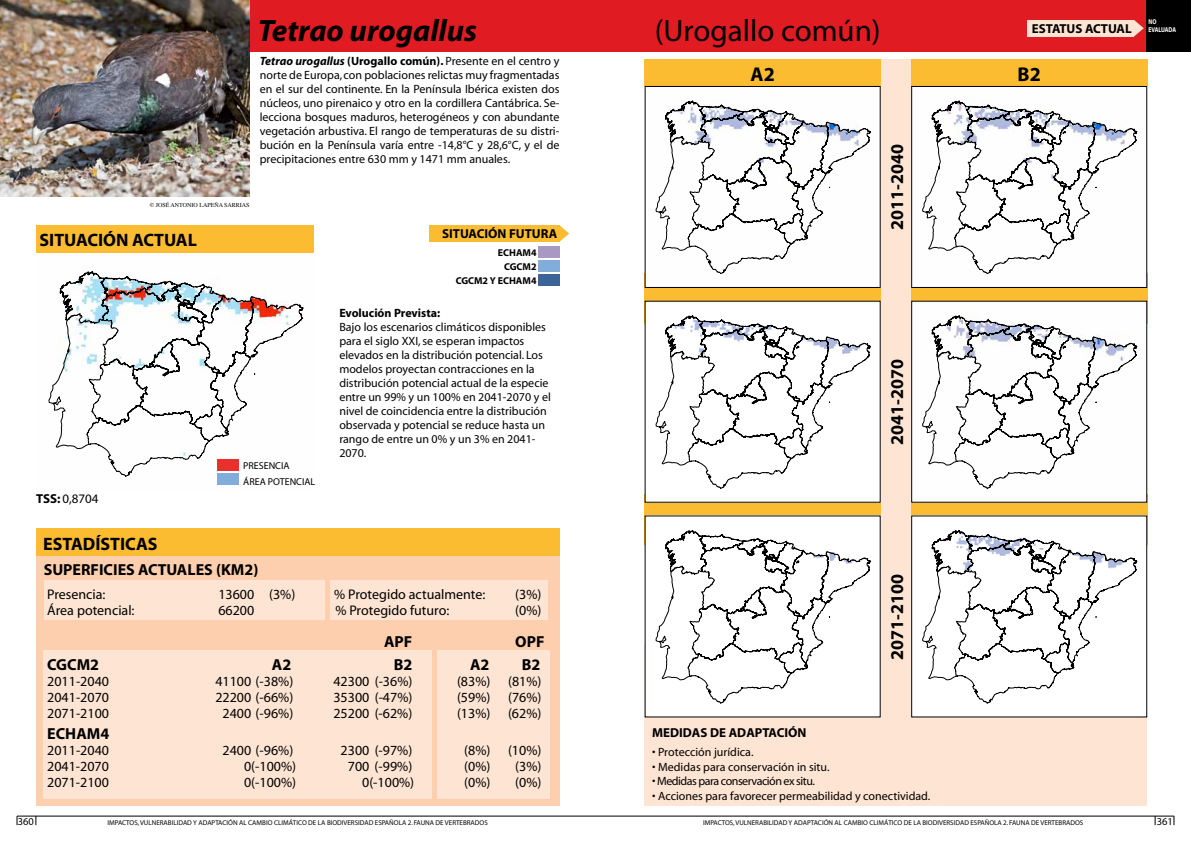
<style>
.page{position:relative;width:1191px;height:842px;background:#fff}
.page>*{position:absolute;margin:0;border:0;box-sizing:border-box;transform-origin:0 0}
.t1{font:italic 700 31px "Myriad";color:#000}
.t2{font:31px "Myriad";color:#000}
.t3{font:700 20px "Myriad";color:#000}
.t4{font:700 18px "Myriad";color:#000}
.t5{font:700 16px "Myriad";color:#000}
.t6{font:14px "Myriad";color:#000}
.t7{font:700 13px "Myriad";color:#000}
.t8{font:13px "Myriad";color:#000}
.t9{font:12px/14px "Myriad";color:#000;text-align:justify}
.t10{font:12px "Myriad";letter-spacing:-.04em;color:#000}
.t11{font:700 12px "Myriad";color:#000}
.t12{font:10.5px "Myriad";color:#000}
.t13{font:700 10px/13.7px "Myriad";color:#000}
.t14{font:10px/15.6px "Myriad";color:#000}
.t15{font:7px "Myriad";color:#000}
.t16{font:700 7px/8.4px "Myriad";color:#fff;scale:.81 1}
.t17{font:6px "Times";color:#000}
.s1{font-weight:700;font-style:italic}
.s2{font-weight:700}
</style>
<div class="page">
<hr style="left:17px;top:816px;width:1157px;height:1px;background:#000">
<div style="left:865px;top:60px;width:70px;height:669px;background:#fee4d2"></div>
<div style="left:644px;top:646px;width:502px;height:160px;background:#fee4d2"></div>
<div style="left:149px;top:0;width:997px;height:51px;background:#e11b22"></div>
<svg style="left:60px;top:271px;width:244px;height:206px"></svg>
<svg style="left:49px;top:315px;width:40px;height:134px"></svg>
<div style="left:36px;top:225px;width:277px;height:27px;background:#fcbc31"></div>
<div style="left:429px;top:225px;width:130px;height:17px;background:#fcbc31"></div>
<div style="left:538px;top:246px;width:21px;height:12px;background:#a799c4"></div>
<div style="left:538px;top:260px;width:21px;height:12px;background:#82addb"></div>
<div style="left:538px;top:274px;width:21px;height:12px;background:#3b6599"></div>
<svg style="left:559px;top:225px;width:10px;height:17px"></svg>
<div style="left:218px;top:460px;width:21px;height:11px;background:#ea302c"></div>
<div style="left:218px;top:473px;width:21px;height:12px;background:#82addb"></div>
<div style="left:1027px;top:20px;width:106px;height:17px;background:#fee4d2"></div>
<svg style="left:1133px;top:20px;width:10px;height:17px"></svg>
<img style="left:0;top:0;width:249px;height:197px">
<div style="left:1146px;top:0;width:45px;height:51px;background:#000"></div>
<svg style="left:644px;top:273px;width:236px;height:51px;background:#e9b440"></svg>
<svg style="left:644px;top:494px;width:236px;height:50px;background:#daac46"></svg>
<div style="left:644px;top:60px;width:236px;height:26px;background:#fcbc31"></div>
<svg style="left:911px;top:273px;width:236px;height:51px;background:#e8b340"></svg>
<svg style="left:911px;top:494px;width:236px;height:50px;background:#d9ab46"></svg>
<div style="left:911px;top:60px;width:236px;height:26px;background:#fcbc31"></div>
<img style="left:646px;top:303px;width:232px;height:198px">
<svg style="left:656px;top:315px;width:215px;height:174px"></svg>
<div style="left:646px;top:517px;width:232px;height:198px;background:#fff"></div>
<svg style="left:656px;top:530px;width:215px;height:173px"></svg>
<img style="left:646px;top:88px;width:232px;height:198px">
<div style="left:644px;top:86px;width:236px;height:202px;border:1px solid #000"></div>
<svg style="left:656px;top:101px;width:215px;height:173px"></svg>
<img style="left:913px;top:303px;width:232px;height:198px">
<svg style="left:922px;top:315px;width:216px;height:174px"></svg>
<div style="left:913px;top:517px;width:232px;height:198px;background:#fff"></div>
<svg style="left:922px;top:530px;width:216px;height:173px"></svg>
<img style="left:913px;top:88px;width:232px;height:198px">
<div style="left:911px;top:86px;width:236px;height:202px;border:1px solid #000"></div>
<svg style="left:922px;top:101px;width:216px;height:173px"></svg>
<div style="left:36px;top:554px;width:523px;height:252px;background:#fdcfae"></div>
<div style="left:44px;top:580px;width:281px;height:40px;background:#fee4d2"></div>
<div style="left:331px;top:580px;width:217px;height:40px;background:#fee4d2"></div>
<div style="left:36px;top:528px;width:523px;height:27px;background:#fcbc31"></div>
<div style="left:437px;top:650px;width:112px;height:149px;background:#fee4d2"></div>
<div style="left:43px;top:650px;width:388px;height:149px;background:#fee4d2"></div>
<p class="t17" style="left:150px;top:199px;width:101px">© JOSÉ ANTONIO LAPEÑA SARRIAS</p>
<h3 class="t4" style="left:40px;top:231px;width:36px">SITUACIÓ</h3>
<h3 class="t4" style="left:116px;top:231px;width:60px">N ACTUAL</h3>
<h1 class="t1" style="left:258px;top:15px;width:221px">Tetrao urogallus</h1>
<h1 class="t2" style="left:655px;top:16px;width:227px">(Urogallo común)</h1>
<p class="t16" style="left:1148px;top:17px;width:36px">NO<br>EVALUADA</p>
<h2 class="t3" style="left:750px;top:64px;width:26px">A2</h2>
<h2 class="t3" style="left:1017px;top:64px;width:25px">B2</h2>
<p class="t7" style="left:1031px;top:22px;width:85px">ESTATUS ACTUAL</p>
<p class="t9" style="left:260px;top:54px;width:301px"><span class="s1">Tetrao urogallus</span> <span class="s2">(UROGALLO COMÚN).</span> Presente en el centro y norte de Europa, con poblaciones relictas muy fragmentadas en el sur del continente. En la Península Ibérica existen dos núcleos, uno pirenaico y otro en la cordillera Cantábrica. Se&shy;lecciona bosques maduros, heterogéneos y con abundante vegetación arbustiva. El rango de temperaturas de su distri&shy;bución en la Península varía entre -14,8°C y 28,6°C, y el de precipitaciones entre 630 mm y 1471 mm anuales.</p>
<h3 class="t4" style="left:887px;top:230px;width:87px;rotate:-90deg">2011-2040</h3>
<p class="t7" style="left:442px;top:227px;width:27px">SITUACIÓ</p>
<p class="t7" style="left:497px;top:227px;width:44px">N FUTURA</p>
<p class="t13" style="left:504px;top:246px;width:34px;text-indent:-6px">ECHAM4<br>CGCM</p>
<p class="t13" style="left:531px;top:260px;width:7px">2</p>
<p class="t13" style="left:456px;top:274px;width:8px">CGCM</p>
<p class="t13" style="left:482px;top:274px;width:55px">2 Y ECHAM4</p>
<p class="t11" style="left:339px;top:307px;width:102px">EVOLUCIÓN PREVISTA:</p>
<p class="t9" style="left:339px;top:320px;width:213px;text-align:left">Bajo los escenarios climáticos disponibles para el siglo XXI, se esperan impactos elevados en la distribución potencial. Los modelos proyectan contracciones en la distribución potencial actual de la especie entre un 99% y un 100% en 2041-2070 y el nivel de coincidencia entre la distribución observada y potencial se reduce hasta un rango de entre un 0% y un 3% en 2041- 2070.</p>
<h3 class="t4" style="left:887px;top:445px;width:87px;rotate:-90deg">2041-2070</h3>
<p class="t14" style="left:243px;top:458px;width:13px">presencia área</p>
<p class="t14" style="left:268px;top:474px;width:7px">potencial</p>
<p class="t8" style="left:36px;top:492px;width:64px"><span class="s2">TSS:</span> 0,8704</p>
<h3 class="t4" style="left:43px;top:534px;width:116px">ESTADÍSTICAS</h3>
<h3 class="t5" style="left:44px;top:561px;width:19px">SUPER</h3>
<h3 class="t5" style="left:91px;top:561px;width:16px">FICIE</h3>
<h3 class="t5" style="left:126px;top:561px;width:51px">S ACTUALE</h3>
<h3 class="t5" style="left:204px;top:561px;width:56px">S (KM2)</h3>
<p class="t6" style="left:47px;top:587px;width:60px">Presencia:</p>
<p class="t6" style="left:218px;top:587px;width:78px">13600 (3%)</p>
<p class="t6" style="left:334px;top:587px;width:153px">% Protegido actualmente:</p>
<p class="t6" style="left:515px;top:587px;width:28px">(3%)</p>
<p class="t6" style="left:47px;top:603px;width:89px">Área potencial:</p>
<p class="t6" style="left:218px;top:603px;width:37px">66200</p>
<p class="t6" style="left:335px;top:603px;width:115px">% Protegido futuro:</p>
<p class="t6" style="left:515px;top:603px;width:28px">(0%)</p>
<h3 class="t5" style="left:384px;top:633px;width:25px">APF</h3>
<h3 class="t5" style="left:515px;top:633px;width:29px">OPF</h3>
<h3 class="t5" style="left:47px;top:656px;width:53px">CGCM2</h3>
<h3 class="t5" style="left:272px;top:656px;width:21px">A2</h3>
<h3 class="t5" style="left:394px;top:656px;width:20px">B2</h3>
<h3 class="t5" style="left:470px;top:656px;width:21px">A2</h3>
<h3 class="t5" style="left:522px;top:656px;width:20px">B2</h3>
<p class="t6" style="left:47px;top:674px;width:63px">2011-2040</p>
<p class="t6" style="left:215px;top:674px;width:79px">41100 (-38%)</p>
<p class="t6" style="left:333px;top:674px;width:80px">42300 (-36%)</p>
<p class="t6" style="left:457px;top:674px;width:35px">(83%)</p>
<p class="t6" style="left:508px;top:674px;width:35px">(81%)</p>
<p class="t6" style="left:47px;top:690px;width:63px">2041-2070</p>
<p class="t6" style="left:215px;top:690px;width:79px">22200 (-66%)</p>
<p class="t6" style="left:333px;top:690px;width:80px">35300 (-47%)</p>
<p class="t6" style="left:457px;top:690px;width:35px">(59%)</p>
<p class="t6" style="left:508px;top:690px;width:35px">(76%)</p>
<p class="t6" style="left:47px;top:706px;width:63px">2071-2100</p>
<p class="t6" style="left:223px;top:706px;width:72px">2400 (-96%)</p>
<p class="t6" style="left:333px;top:706px;width:80px">25200 (-62%)</p>
<p class="t6" style="left:457px;top:706px;width:35px">(13%)</p>
<p class="t6" style="left:508px;top:706px;width:35px">(62%)</p>
<h3 class="t5" style="left:47px;top:725px;width:64px">ECHAM4</h3>
<p class="t6" style="left:47px;top:743px;width:63px">2011-2040</p>
<p class="t6" style="left:223px;top:743px;width:72px">2400 (-96%)</p>
<p class="t6" style="left:341px;top:743px;width:73px">2300 (-97%)</p>
<p class="t6" style="left:464px;top:743px;width:28px">(8%)</p>
<p class="t6" style="left:508px;top:743px;width:35px">(10%)</p>
<p class="t6" style="left:47px;top:759px;width:63px">2041-2070</p>
<p class="t6" style="left:244px;top:759px;width:54px">0(-100%)</p>
<p class="t6" style="left:348px;top:759px;width:66px">700 (-99%)</p>
<p class="t6" style="left:464px;top:759px;width:28px">(0%)</p>
<p class="t6" style="left:515px;top:759px;width:28px">(3%)</p>
<p class="t6" style="left:47px;top:775px;width:63px">2071-2100</p>
<p class="t6" style="left:244px;top:775px;width:54px">0(-100%)</p>
<p class="t6" style="left:362px;top:775px;width:54px">0(-100%)</p>
<p class="t6" style="left:464px;top:775px;width:28px">(0%)</p>
<p class="t6" style="left:515px;top:775px;width:28px">(0%)</p>
<p class="t7" style="left:652px;top:726px;width:154px">MEDIDAS DE ADAPTACIÓN</p>
<h3 class="t4" style="left:887px;top:660px;width:87px;rotate:-90deg">2071-2100</h3>
<p class="t9" style="left:652px;top:746px;width:103px">• Protección jurídica.</p>
<p class="t9" style="left:652px;top:760px;width:179px">• Medidas para conservación in situ.</p>
<p class="t10" style="left:652px;top:775px;width:164px">• Medidas para conservación ex situ.</p>
<p class="t9" style="left:652px;top:789px;width:280px">• Acciones para favorecer permeabilidad y conectividad.</p>
<p class="t12" style="left:18px;top:816px;width:18px">360</p>
<p class="t15" style="left:108px;top:819px;width:382px">IMPACTOS, VULNERABILIDAD Y ADAPTACIÓN AL CAMBIO CLIMÁTICO DE LA BIODIVERSIDAD ESPAÑOLA 2. FAUNA DE VERTEBRADOS</p>
<p class="t15" style="left:703px;top:819px;width:382px">IMPACTOS, VULNERABILIDAD Y ADAPTACIÓN AL CAMBIO CLIMÁTICO DE LA BIODIVERSIDAD ESPAÑOLA 2. FAUNA DE VERTEBRADOS</p>
<p class="t12" style="left:1156px;top:816px;width:18px">361</p>
</div>
